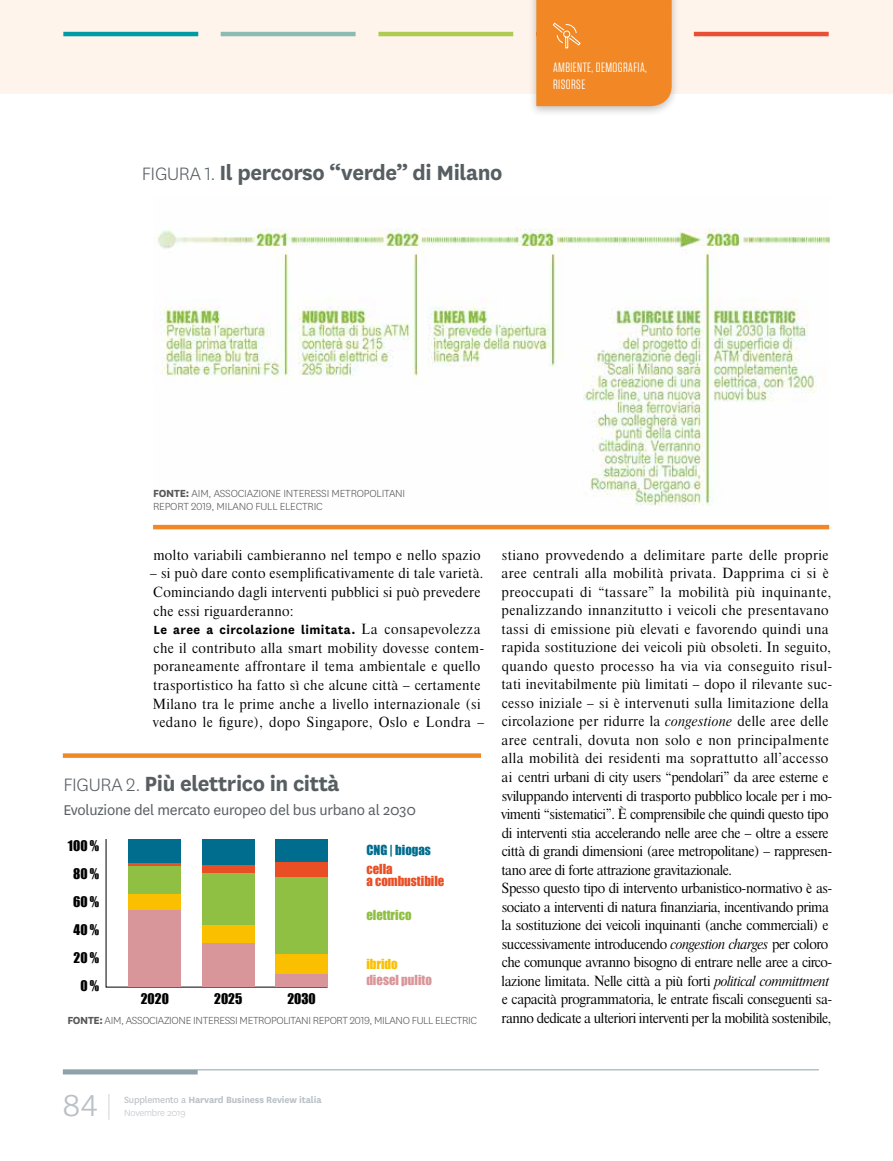
<style>
.page{position:relative;width:893px;height:1161px;background:#fff}
.page>*{position:absolute;margin:0;border:0;box-sizing:border-box;transform-origin:0 0}
.t1{font:300 30px "GT America";color:#bac1c6}
.t2{font:700 24px "National";letter-spacing:-.015em;color:#575e62}
.t3{font:16.5px "National";letter-spacing:-.015em;color:#575e62}
.t4{font:13.8px/18.5px "Dutch 801 BT Roman Headline";letter-spacing:-.025em;color:#000}
.t5{font:13.8px/18.6px "Dutch 801 BT Roman Headline";letter-spacing:.02em;color:#000}
.t6{font:700 13.8px "National";letter-spacing:.035em;color:#000}
.t7{font:13.5px/28px "Impact";color:#000;text-align:center}
.t8{font:13.5px/16.5px "Tungsten";letter-spacing:.03em;color:#fff}
.t9{font:12.75px/12px "Impact";color:#e94e24}
.t10{font:12.75px "Impact";color:#d9969a}
.t11{font:12.75px "Impact";color:#006c8e}
.t12{font:12.75px "Impact";color:#8fc043}
.t13{font:12.75px "Impact";color:#fac000}
.t14{font:300 12px/13.5px "National";letter-spacing:-.025em;color:#575756}
.t15{font:700 10.5px/13.5px "National";letter-spacing:-.015em;color:#bac1c6}
.s1{font-weight:300;font-size:21px}
.s2{font-weight:700}
.s3{font-family:"Dutch 801 BT Roman Headline";font-weight:400}
.s4{font-family:"Dutch 801 BT Italic Headline"}
.s5{font-family:"Aktiv Grotesk";font-weight:100}
.s6{font-weight:400}
.s7{font-weight:300}
</style>
<div class="page">
<hr style="left:63px;top:1069px;width:756px;height:1px;background:#8fa1a9">
<div style="left:0;top:0;width:893px;height:94px;background:#fff4eb"></div>
<hr style="left:221px;top:32px;width:135px;height:4px;background:#8cbbb2">
<hr style="left:378px;top:32px;width:135px;height:4px;background:#aecc53">
<hr style="left:694px;top:32px;width:135px;height:4px;background:#e94f35">
<hr style="left:63px;top:1070px;width:135px;height:4px;background:#8fa1a9">
<hr style="left:63px;top:32px;width:135px;height:4px;background:#009ba4">
<div style="left:528px;top:0;width:152px;height:117px;background:#000;opacity:.25"></div>
<div style="left:536px;top:0;width:136px;height:106px;background:#f18825"></div>
<img style="left:154px;top:228px;width:675px;height:278px">
<hr style="left:153px;top:525px;width:676px;height:4px;background:#f18825">
<svg style="left:106px;top:839px;width:170px;height:148px"></svg>
<div style="left:202px;top:943px;width:52px;height:44px;background:#d9969a"></div>
<div style="left:202px;top:925px;width:52px;height:18px;background:#fac000"></div>
<div style="left:202px;top:873px;width:52px;height:52px;background:#8fc043"></div>
<div style="left:202px;top:864px;width:52px;height:9px;background:#e94e24"></div>
<div style="left:202px;top:839px;width:52px;height:25px;background:#006c8e"></div>
<div style="left:129px;top:909px;width:52px;height:78px;background:#d9969a"></div>
<div style="left:129px;top:894px;width:52px;height:15px;background:#fac000"></div>
<div style="left:129px;top:866px;width:52px;height:28px;background:#8fc043"></div>
<svg style="left:129px;top:862px;width:52px;height:4px"></svg>
<div style="left:129px;top:839px;width:52px;height:23px;background:#006c8e"></div>
<div style="left:276px;top:973px;width:52px;height:14px;background:#d9969a"></div>
<div style="left:276px;top:954px;width:52px;height:19px;background:#fac000"></div>
<div style="left:276px;top:877px;width:52px;height:77px;background:#8fc043"></div>
<div style="left:276px;top:861px;width:52px;height:16px;background:#e94e24"></div>
<div style="left:276px;top:839px;width:52px;height:22px;background:#006c8e"></div>
<div style="left:63px;top:753px;width:418px;height:5px;background:#f18825"></div>
<h2 class="t2" style="left:142px;top:155px;width:362px"><span class="s1">FIGURA 1.</span> Il percorso “verde” di Milano</h2>
<p class="t8" style="left:553px;top:59px;width:95px">AMBIENTE, DEMOGRAFIA,<br>RISORSE</p>
<p class="t14" style="left:153px;top:486px;width:254px"><span class="s2">FONTE:</span> AIM, ASSOCIAZIONE INTERESSI METROPOLITANI<br>REPORT 2019, MILANO FULL ELECTRIC</p>
<p class="t5" style="left:153px;top:545px;width:329px">molto variabili cambieranno nel tempo e nello spazio</p>
<p class="t5" style="left:150px;top:564px;width:335px">– si può dare conto esemplificativamente di tale varietà.<br>Cominciando dagli interventi pubblici si può prevedere che essi riguarderanno:</p>
<p class="t6" style="left:153px;top:620px;width:329px">Le aree a circolazione limitata. <span class="s3">La consapevolezza</span></p>
<p class="t5" style="left:153px;top:638px;width:333px">che il contributo alla smart mobility dovesse contem&shy;poraneamente affrontare il tema ambientale e quello trasportistico ha fatto sì che alcune città – certamente Milano tra le prime anche a livello internazionale (si vedano le figure), dopo Singapore, Oslo e Londra –</p>
<h2 class="t2" style="left:63px;top:767px;width:278px"><span class="s1">FIGURA 2.</span> Più elettrico in città</h2>
<p class="t3" style="left:63px;top:799px;width:354px">Evoluzione del mercato europeo del bus urbano al 2030</p>
<p class="t7" style="left:68px;top:832px;width:33px;line-height:27.3px">100 %<br>80 %</p>
<p class="t7" style="left:73px;top:888px;width:28px">60 %<br>40 %<br>20 %<br>0 %</p>
<p class="t7" style="left:141px;top:985px;width:30px">2020</p>
<p class="t7" style="left:214px;top:985px;width:30px">2025</p>
<p class="t7" style="left:287px;top:985px;width:30px">2030</p>
<p class="t11" style="left:366px;top:842px;width:66px">CNG | biogas</p>
<p class="t9" style="left:366px;top:863px;width:80px">cella<br>a combustibile</p>
<p class="t12" style="left:366px;top:907px;width:47px">elettrico</p>
<p class="t13" style="left:366px;top:956px;width:33px">ibrido</p>
<p class="t10" style="left:366px;top:972px;width:67px">diesel pulito</p>
<p class="t14" style="left:67px;top:1013px;width:411px"><span class="s2">FONTE:</span> AIM, ASSOCIAZIONE INTERESSI METROPOLITANI REPORT 2019, MILANO FULL ELECTRIC</p>
<p class="t4" style="left:501px;top:545px;width:333px">stiano provvedendo a delimitare parte delle proprie aree centrali alla mobilità privata. Dapprima ci si è preoccupati di “tassare” la mobilità più inquinante, penalizzando innanzitutto i veicoli che presentavano tassi di emissione più elevati e favorendo quindi una rapida sostituzione dei veicoli più obsoleti. In seguito, quando questo processo ha via via conseguito risul&shy;tati inevitabilmente più limitati – dopo il rilevante suc&shy;cesso iniziale – si è intervenuti sulla limitazione della circolazione per ridurre la <span class="s4">congestione</span> delle aree delle aree centrali, dovuta non solo e non principalmente alla mobilità dei residenti ma soprattutto all’accesso ai centri urbani di city users “pendolari” da aree esterne e sviluppando interventi di trasporto pubblico locale per i mo&shy;vimenti “sistematici”. È comprensibile che quindi questo tipo di interventi stia accelerando nelle aree che – oltre a essere città di grandi dimensioni (aree metropolitane) – rappresen&shy;tano aree di forte attrazione gravitazionale.<br>Spesso questo tipo di intervento urbanistico-normativo è as&shy;sociato a interventi di natura finanziaria, incentivando prima la sostituzione dei veicoli inquinanti (anche commerciali) e successivamente introducendo <span class="s4">congestion charges</span> per coloro che comunque avranno bisogno di entrare nelle aree a circo&shy;lazione limitata. Nelle città a più forti <span class="s4">political committment </span>e capacità programmatoria, le entrate fiscali conseguenti sa&shy;ranno dedicate a ulteriori interventi per la mobilità sostenibile,</p>
<h1 class="t1" style="left:63px;top:1088px;width:50px">84 <span class="s5">|</span></h1>
<p class="t15" style="left:124px;top:1092px;width:199px"><span class="s6">Supplemento a</span> Harvard Business Review italia<br><span class="s7">Novembre 2019</span></p>
</div>
